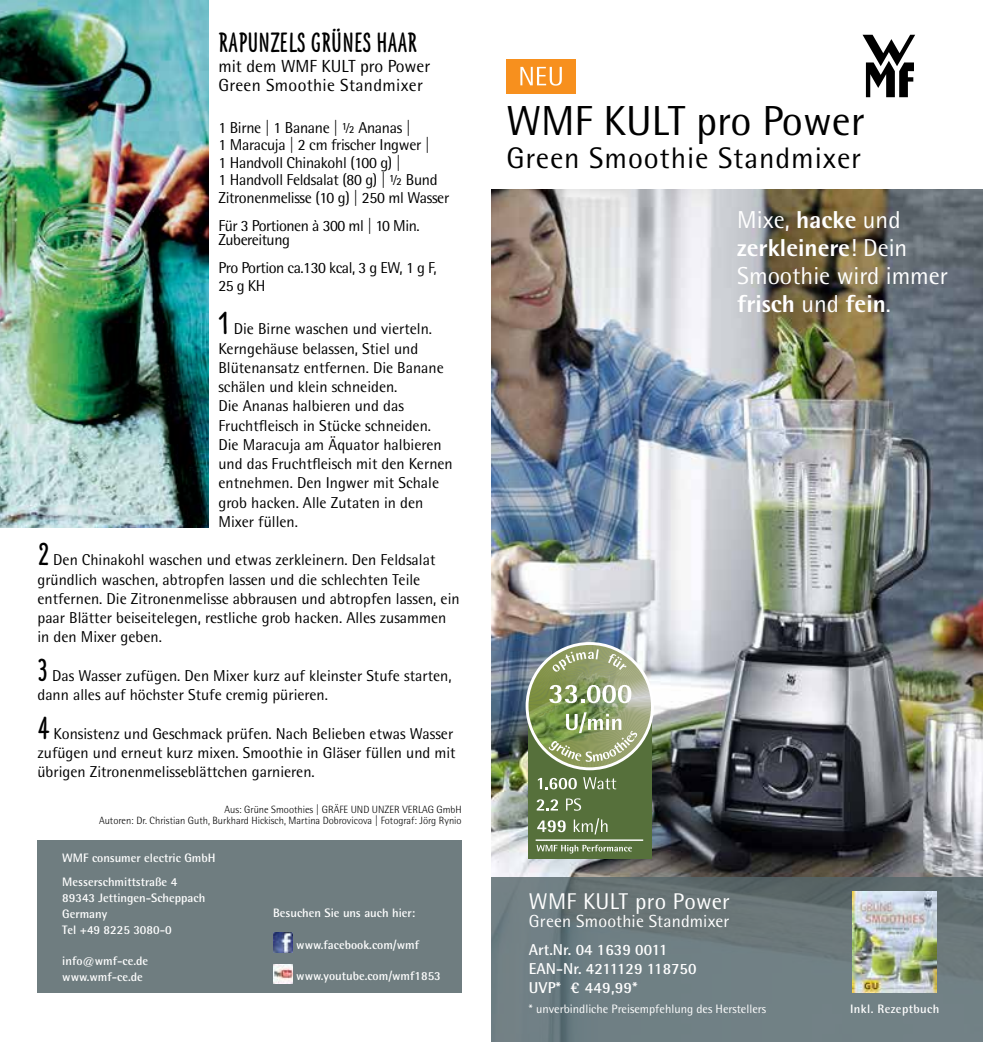
<style>
.page{position:relative;width:983px;height:1042px;background:#fff}
.page>*{position:absolute;margin:0;border:0;box-sizing:border-box;transform-origin:0 0}
.t1{font:42px "WMF Rotis";color:#000}
.t2{font:29.75px "WMF Rotis";letter-spacing:.03em;color:#000}
.t3{font:24.5px/28px "WMF Rotis";color:#fff}
.t4{font:900 24.5px "Frieda";color:#000}
.t5{font:22.75px "WMF Rotis";letter-spacing:.015em;color:#fff}
.t6{font:17.5px/19.2px "WMF Rotis";letter-spacing:.02em;color:#000}
.t7{font:17.5px "WMF Rotis";letter-spacing:.01em;color:#fff}
.t8{font:15.75px/19.2px "WMF Rotis";color:#000}
.t9{font:15.75px/17.5px "WMF Rotis";letter-spacing:-.02em;color:#000}
.t10{font:15.75px/14px "WMF Rotis";letter-spacing:-.03em;color:#000}
.t11{font:500 15.75px/19.1px "WMF Rotis";color:#fff}
.t12{font:500 12.25px/15.8px "WMF Rotis";color:#fff}
.t13{font:12.25px "WMF Rotis";color:#fff}
.t14{font:500 12.25px "WMF Rotis";letter-spacing:.03em;color:#fff}
.t15{font:300 10.5px/10.5px "WMF Rotis";color:#000;text-align:right}
.s1{font-family:"Frieda";font-weight:900;font-size:28px}
.s2{font-weight:700}
</style>
<div class="page">
<img style="left:491px;top:189px;width:491px;height:688px">
<div style="left:506px;top:59px;width:69px;height:35px;background:#f7901e"></div>
<svg style="left:520px;top:67px;width:41px;height:19px"></svg>
<div style="left:37px;top:840px;width:424px;height:153px;background:#6f7d80"></div>
<img style="left:273px;top:932px;width:20px;height:20px">
<img style="left:273px;top:964px;width:20px;height:20px">
<div style="left:528px;top:707px;width:123px;height:151px;background:#56703b"></div>
<svg style="left:527px;top:643px;width:125px;height:126px"></svg>
<svg style="left:536px;top:799px;width:22px;height:11px"></svg>
<svg style="left:566px;top:798px;width:15px;height:13px"></svg>
<svg style="left:536px;top:845px;width:95px;height:8px"></svg>
<hr style="left:535px;top:839px;width:108px;height:2px;background:#fff">
<svg style="left:583px;top:777px;width:33px;height:12px"></svg>
<svg style="left:537px;top:778px;width:39px;height:11px"></svg>
<svg style="left:573px;top:818px;width:34px;height:16px"></svg>
<svg style="left:537px;top:820px;width:28px;height:12px"></svg>
<svg style="left:491px;top:877px;width:491px;height:165px;fill:#6f7f84"></svg>
<img style="left:852px;top:892px;width:84px;height:100px">
<img style="left:0;top:0;width:208px;height:527px">
<svg style="left:862px;top:35px;width:52px;height:62px"></svg>
<h3 class="t4" style="left:218px;top:27px;width:200px">RAPUNZELS GRÜNES HAAR</h3>
<p class="t6" style="left:218px;top:56px;width:213px">mit dem WMF KULT pro Power<br>Green Smoothie Standmixer</p>
<p class="t9" style="left:218px;top:119px;width:232px">1 Birne | 1 Banane | ½ Ananas |<br>1 Maracuja | 2 cm frischer Ingwer |<br>1 Handvoll Chinakohl (100 g) |<br>1 Handvoll Feldsalat (80 g) | ½ Bund<br>Zitronenmelisse (10 g) | 250 ml Wasser</p>
<p class="t10" style="left:218px;top:218px;width:203px">Für 3 Portionen à 300 ml | 10 Min.<br>Zubereitung</p>
<p class="t10" style="left:218px;top:259px;width:220px;line-height:17.5px">Pro Portion ca.130 kcal, 3 g EW, 1 g F,<br>25 g KH</p>
<p class="t8" style="left:218px;top:319px;width:236px"><span class="s1">1</span> Die Birne waschen und vierteln.<br>Kerngehäuse belassen, Stiel und<br>Blütenansatz entfernen. Die Banane schälen und klein schneiden.<br>Die Ananas halbieren und das<br>Fruchtfleisch in Stücke schneiden.<br>Die Maracuja am Äquator halbieren und das Fruchtfleisch mit den Kernen entnehmen. Den Ingwer mit Schale grob hacken. Alle Zutaten in den<br>Mixer füllen.</p>
<p class="t8" style="left:37px;top:550px;width:423px"><span class="s1">2</span> Den Chinakohl waschen und etwas zerkleinern. Den Feldsalat gründlich waschen, abtropfen lassen und die schlechten Teile entfernen. Die Zitronenmelisse abbrausen und abtropfen lassen, ein paar Blätter beiseitelegen, restliche grob hacken. Alles zusammen in den Mixer geben.</p>
<p class="t8" style="left:37px;top:666px;width:415px"><span class="s1">3</span> Das Wasser zufügen. Den Mixer kurz auf kleinster Stufe starten, dann alles auf höchster Stufe cremig pürieren.</p>
<p class="t8" style="left:37px;top:723px;width:419px"><span class="s1">4</span> Konsistenz und Geschmack prüfen. Nach Belieben etwas Wasser zufügen und erneut kurz mixen. Smoothie in Gläser füllen und mit übrigen Zitronenmelisseblättchen garnieren.</p>
<p class="t15" style="left:99px;top:804px;width:364px">Aus: Grüne Smoothies | GRÄFE UND UNZER VERLAG GmbH<br>Autoren: Dr. Christian Guth, Burkhard Hickisch, Martina Dobrovicova | Fotograf: Jörg Rynio</p>
<p class="t12" style="left:62px;top:845px;width:155px;line-height:24.5px">WMF consumer electric GmbH<br>Messerschmittstraße 4</p>
<p class="t12" style="left:62px;top:890px;width:145px">89343 Jettingen-Scheppach<br>Germany<br>Tel +49 8225 3080-0</p>
<p class="t12" style="left:62px;top:953px;width:87px">info@wmf-ce.de www.wmf-ce.de</p>
<p class="t12" style="left:273px;top:905px;width:144px">Besuchen Sie uns auch hier:</p>
<p class="t12" style="left:296px;top:936px;width:124px">www.facebook.com/wmf</p>
<p class="t12" style="left:296px;top:968px;width:146px">www.youtube.com/wmf1853</p>
<h1 class="t1" style="left:506px;top:96px;width:360px">WMF KULT pro Power</h1>
<h2 class="t2" style="left:506px;top:140px;width:356px">Green Smoothie Standmixer</h2>
<h3 class="t3" style="left:737px;top:205px;width:212px">Mixe, <span class="s2">hacke</span> und <span class="s2">zerkleinere</span>! Dein<br>Smoothie wird immer <span class="s2">frisch</span> und <span class="s2">fein</span>.</h3>
<h3 class="t5" style="left:529px;top:888px;width:202px">WMF KULT pro Power</h3>
<p class="t7" style="left:529px;top:910px;width:202px">Green Smoothie Standmixer</p>
<p class="t11" style="left:529px;top:939px;width:169px">Art.Nr. 04 1639 0011<br>EAN-Nr. 4211129 118750<br>UVP* € 449,99*</p>
<p class="t13" style="left:529px;top:1002px;width:238px">* unverbindliche Preisempfehlung des Herstellers</p>
<p class="t14" style="left:850px;top:1001px;width:91px">Inkl. Rezeptbuch</p>
</div>
